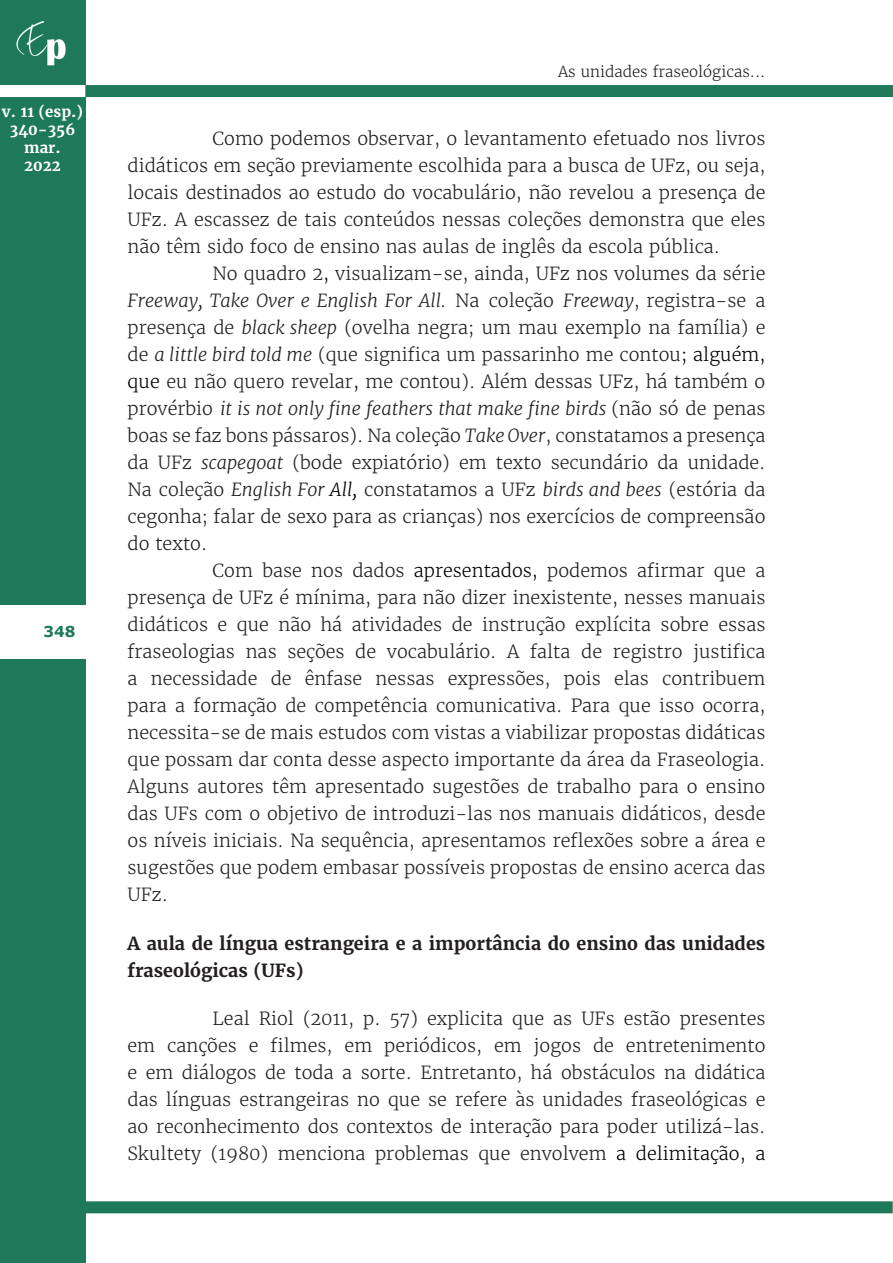
<style>
.page{position:relative;width:893px;height:1263px;background:#fff}
.page>*{position:absolute;margin:0;border:0;box-sizing:border-box;transform-origin:0 0}
.Corpo_do_artigo{font:300 18px/27px "Merriweather";color:#231f20;text-align:justify}
.Título_de_seção_prim{font:700 18px/27px "Merriweather";color:#231f20}
.t1{font:300 15px "Merriweather";color:#231f20}
.t2{font:700 15px/18px "Merriweather";color:#fff;text-align:center}
.t3{font:700 15px "Verdana";color:#1e785a}
.s1{color:#000}
.s2{font-style:italic}
.s3{font-style:italic;color:#000}
</style>
<div class="page">
<div style="left:0;top:0;width:85px;height:1263px;background:#1e785a"></div>
<img style="left:16px;top:21px;width:50px;height:45px">
<div style="left:85px;top:85px;width:808px;height:12px;background:#1e785a"></div>
<div style="left:0;top:85px;width:85px;height:12px;background:#fff"></div>
<div style="left:0;top:605px;width:85px;height:53px;background:#fff"></div>
<div style="left:84px;top:1201px;width:809px;height:12px;background:#1e785a"></div>
<p class="t2" style="left:2px;top:103px;width:83px">v. 11 (esp.)<br>340-356 mar.<br>2022</p>
<p class="t3" style="left:44px;top:622px;width:33px">348</p>
<p class="t1" style="left:558px;top:62px;width:209px">As unidades fraseológicas...</p>
<p class="Corpo_do_artigo" style="left:128px;top:125px;width:639px;text-indent:85px">Como podemos observar, o levantamento efetuado nos livros didáticos em seção previamente escolhida para a busca de UFz, ou seja, locais destinados ao estudo do vocabulário, não revelou a presença de UFz. A escassez de tais conteúdos nessas coleções demonstra que eles não têm sido foco de ensino nas aulas de inglês da escola pública.</p>
<p class="Corpo_do_artigo" style="left:128px;top:260px;width:639px;text-indent:85px">No quadro 2<span class="s1">,</span> visualizam-se, ainda, UFz nos volumes da série <span class="s2">Freeway, Take Over e English For All.</span> Na coleção <span class="s2">Freeway</span>, registra-se a presença de <span class="s2">black sheep</span> (ovelha negra; um mau exemplo na família) e de <span class="s2">a little bird told me</span> (que significa um passarinho me contou<span class="s1">; alguém, que</span> eu não quero revelar<span class="s1">,</span> me contou). Além dessas UFz, há também o provérbio <span class="s2">it is not only fine feathers that make fine birds</span> (não só de penas boas se faz bons pássaros). Na coleção <span class="s2">Take Over</span>, constatamos a presença da UFz <span class="s2">scapegoat</span> (bode expiatório) em texto secundário da unidade.<br>Na coleção <span class="s2">English For</span> <span class="s3">All,</span> constatamos a UFz <span class="s2">birds and bees</span> (estória da cegonha; falar de sexo para as crianças) nos exercícios de compreensão do texto.</p>
<p class="Corpo_do_artigo" style="left:128px;top:557px;width:639px;text-indent:85px">Com base nos dados <span class="s1">apresentados,</span> podemos afirmar que a presença de UFz é mínima, para não dizer inexistente, nesses manuais didáticos e que não há atividades de instrução explícita sobre essas fraseologias nas seções de vocabulário. A falta de registro justifica a necessidade de ênfase nessas expressões, pois elas contribuem para a formação de competência comunicativa. Para que isso ocorra, necessita-se de mais estudos com vistas a viabilizar propostas didáticas que possam dar conta desse aspecto importante da área da Fraseologia.<br>Alguns autores têm apresentado sugestões de trabalho para o ensino das UFs com o objetivo de introduzi-las nos manuais didáticos, desde os níveis iniciais. Na sequência, apresentamos reflexões sobre a área e sugestões que podem embasar possíveis propostas de ensino acerca das UFz.</p>
<p class="Título_de_seção_prim" style="left:128px;top:929px;width:639px">A aula de língua estrangeira e a importância do ensino das unidades fraseológicas (UFs)</p>
<p class="Corpo_do_artigo" style="left:128px;top:1005px;width:639px;text-indent:85px">Leal Riol (2011, p. 57) explicita que as UFs estão presentes em canções e filmes, em periódicos, em jogos de entretenimento e em diálogos de toda a sorte. Entretanto, há obstáculos na didática das línguas estrangeiras no que se refere às unidades fraseológicas e ao reconhecimento dos contextos de interação para poder utilizá-las.<br>Skultety (1980) menciona problemas que envolvem <span class="s1">a delimitação, a</span></p>
</div>
